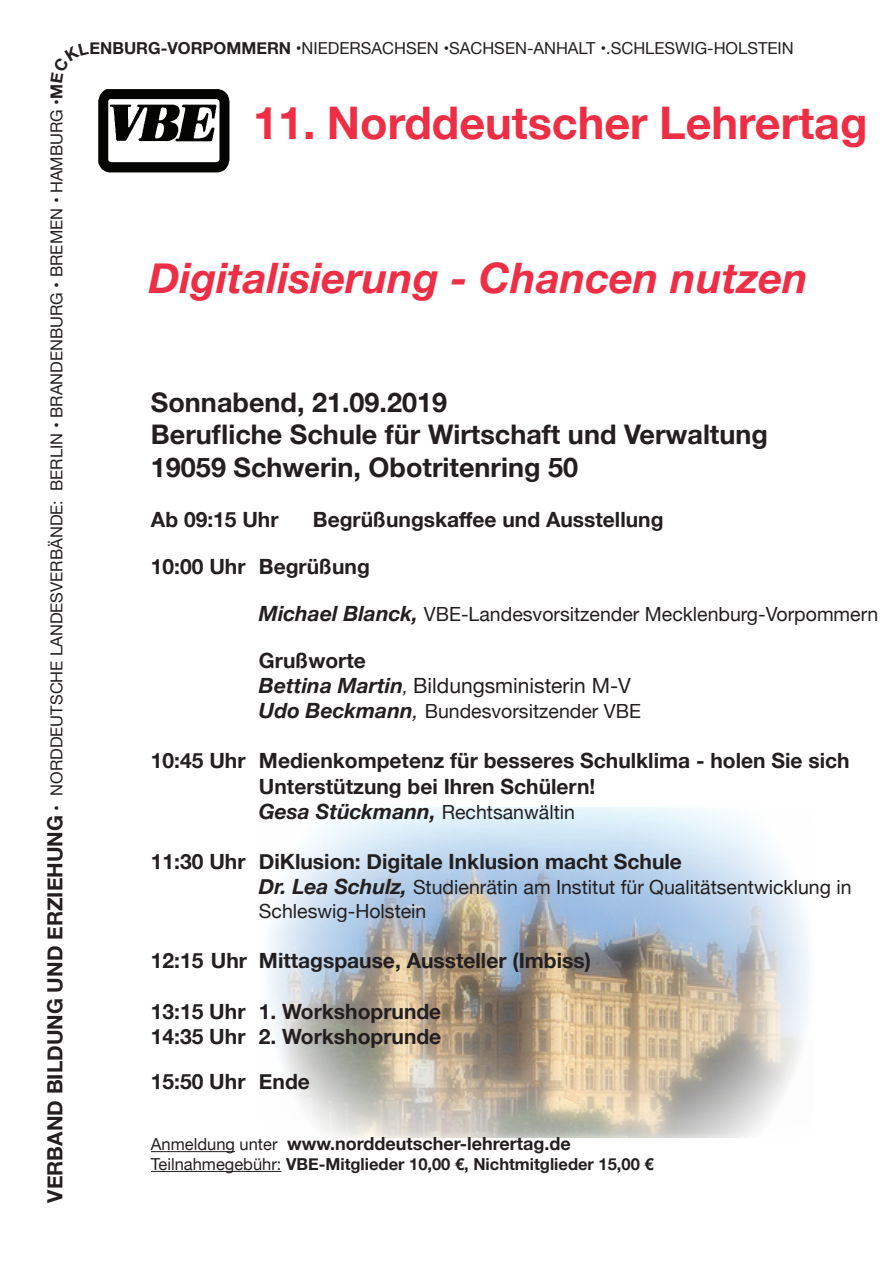
<style>
.page{position:relative;width:893px;height:1263px;background:#fff}
.page>*{position:absolute;margin:0;border:0;box-sizing:border-box;transform-origin:0 0}
.t1{font:700 45px "Helvetica Neue";color:#ee2e44}
.t2{font:italic 700 42px "Helvetica Neue";color:#ee2e44}
.t3{font:700 27px/32.4px "Helvetica Neue";color:#231f20}
.t4{font:700 21px/25.2px "Helvetica Neue";color:#231f20}
.t5{font:21px/25.2px "Helvetica Neue";color:#231f20}
.t6{font:19.5px/23.4px "Helvetica Neue";color:#231f20}
.t7{font:700 18px "Helvetica Neue";color:#231f20}
.t8{font:16.5px "Helvetica Neue";color:#231f20}
.t9{font:700 16.5px "Helvetica Neue";color:#231f20}
.s1{font-weight:700;font-size:21px}
.s2{font-weight:700}
.s3{font-weight:700;font-style:italic;font-size:21px}
.s4{font-weight:700;font-style:italic}
.s5{font-style:italic;font-size:18px}
.s6{font-style:italic;font-size:21px}
.s7{font-style:italic}
.s8{font-weight:400;font-size:19.5px}
.s9{font-weight:400;font-size:16.5px}
.s10{font-weight:400}
</style>
<div class="page">
<div style="left:262px;top:806px;width:554px;height:333px;background:#fff;opacity:.75"></div>
<hr style="left:151px;top:1151px;width:84px;height:1px;background:#231f20">
<hr style="left:151px;top:1171px;width:130px;height:1px;background:#231f20">
<img style="left:98px;top:89px;width:132px;height:84px">
<p class="t8" style="left:45px;top:1202px;width:1120px;rotate:-90deg"><span class="s1">VERBAND BILDUNG UND ERZIEHUNG</span> • NORDDEUTSCHE LANDESVERBÄNDE: BERLIN • BRANDENBURG • BREMEN • HAMBURG •<span class="s2">M</span></p>
<p class="t8" style="left:90px;top:36px;width:706px"><span class="s2">ENBURG-VORPOMMERN</span> •NIEDERSACHSEN •SACHSEN-ANHALT •.SCHLESWIG-HOLSTEIN</p>
<h1 class="t1" style="left:253px;top:87px;width:616px">11. Norddeutscher Lehrertag</h1>
<h2 class="t2" style="left:149px;top:245px;width:661px">Digitalisierung - Chancen nutzen</h2>
<p class="t3" style="left:151px;top:387px;width:619px">Sonnabend, 21.09.2019<br>Berufliche Schule für Wirtschaft und Verwaltung<br>19059 Schwerin, Obotritenring 50</p>
<p class="t4" style="left:151px;top:508px;width:129px">Ab 09:15 Uhr</p>
<p class="t4" style="left:313px;top:508px;width:352px">Begrüßungskaffee und Ausstellung</p>
<p class="t4" style="left:151px;top:554px;width:220px">10:00 Uhr Begrüßung</p>
<p class="t6" style="left:259px;top:603px;width:621px"><span class="s3">Michael Blanck,</span> VBE-Landesvorsitzender Mecklenburg-Vorpommern</p>
<p class="t5" style="left:259px;top:649px;width:374px"><span class="s2">Grußworte<br></span><span class="s4">Bettina Martin</span><span class="s5">,</span> Bildungsministerin M-V</p>
<p class="t6" style="left:259px;top:700px;width:383px"><span class="s3">Udo Beckmann</span><span class="s6">,</span> Bundesvorsitzender VBE</p>
<p class="t4" style="left:259px;top:749px;width:592px;text-indent:-108px">10:45 Uhr Medienkompetenz für besseres Schulklima - holen Sie sich<br>Unterstützung bei Ihren Schülern!<br><span class="s7">Gesa Stückmann,</span> <span class="s8">Rechtsanwältin</span></p>
<p class="t4" style="left:151px;top:850px;width:532px">11:30 Uhr DiKlusion: Digitale Inklusion macht Schule</p>
<p class="t6" style="left:259px;top:877px;width:594px"><span class="s3">Dr. Lea Schulz,</span> Studienrätin am Institut für Qualitätsentwicklung in<br>Schleswig-Holstein</p>
<p class="t4" style="left:151px;top:949px;width:441px">12:15 Uhr Mittagspause, Aussteller (Imbiss)</p>
<p class="t4" style="left:151px;top:999px;width:292px">13:15 Uhr 1. Workshoprunde<br>14:35 Uhr 2. Workshoprunde</p>
<p class="t4" style="left:151px;top:1069px;width:160px">15:50 Uhr Ende</p>
<p class="t7" style="left:151px;top:1129px;width:421px"><span class="s9">Anmeldung unter</span> www.norddeutscher-lehrertag.de</p>
<p class="t9" style="left:151px;top:1151px;width:504px"><span class="s10">Teilnahmegebühr:</span> VBE-Mitglieder 10,00 €, Nichtmitglieder 15,00 €</p>
</div>
